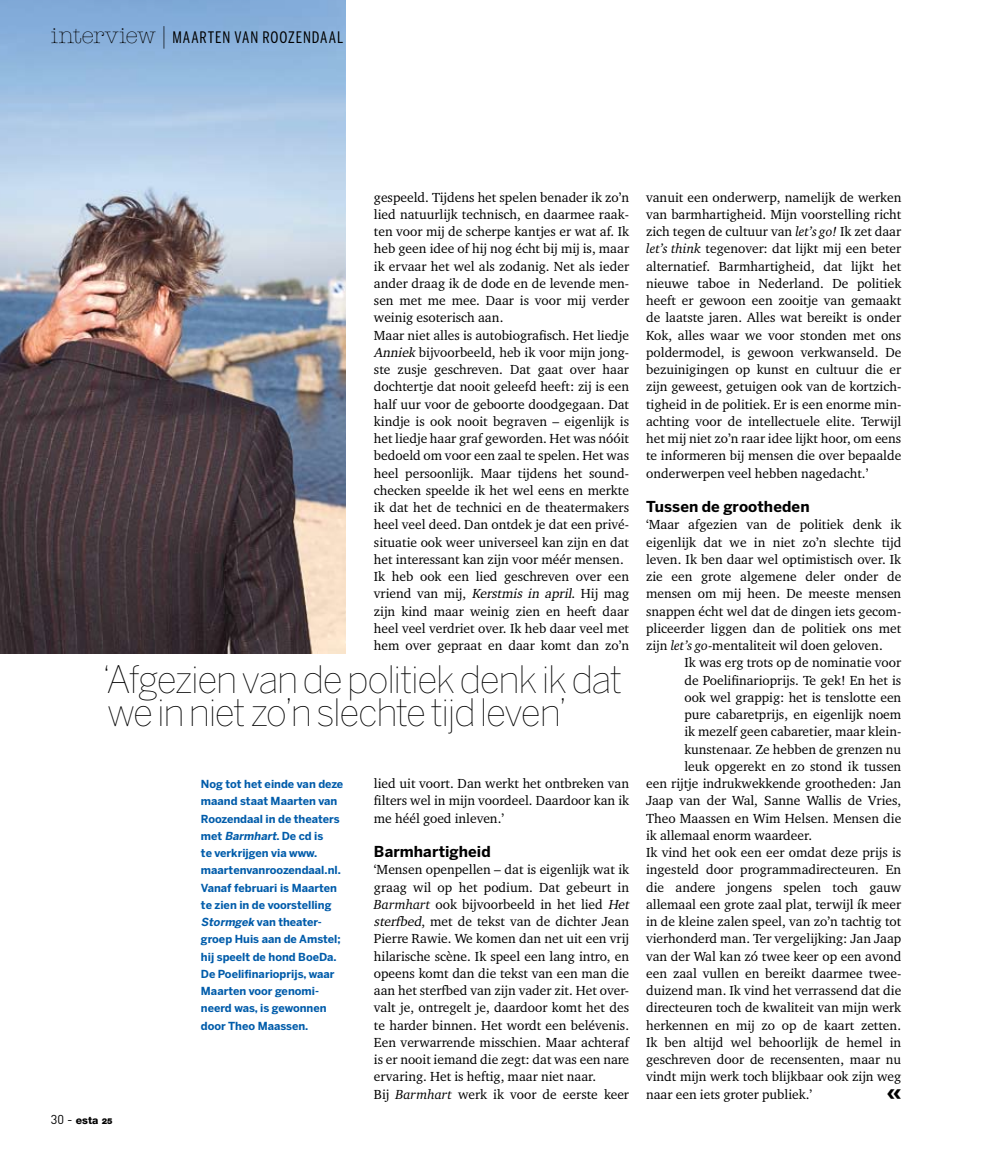
<style>
.page{position:relative;width:992px;height:1162px;background:#fff}
.page>*{position:absolute;margin:0;border:0;box-sizing:border-box;transform-origin:0 0}
.t1{font:100 37.5px/33px "Benton Sans";letter-spacing:-.04em;color:#000}
.t2{font:700 30px "Magneto";color:#000}
.t3{font:15.75px "Benton Sans Comp";letter-spacing:.06em;color:#000}
.t4{font:700 15px "Benton Sans";letter-spacing:.005em;color:#000}
.t5{font:13.5px/17.2px "Charter IT Cby BT";color:#000;text-align:justify}
.t6{font:700 10.95px/17.2px "Benton Sans";color:#005caa}
.t7{font:800 10.5px "Helvetica Neue";color:#000}
.s1{font-family:"American Typewriter";font-weight:300;font-size:22.5px}
.s2{font-style:italic}
.s3{font-family:"DIN";font-weight:400;font-size:12.75px}
.s4{font-weight:900;font-size:8.1px}
.s5{font-family:"Charter ITC";font-style:italic}
</style>
<div class="page">
<img style="left:0;top:0;width:345px;height:653px">
<p class="t3" style="left:51px;top:28px;width:294px"><span class="s1">interview |</span> MAARTEN VAN ROOZENDAAL</p>
<p class="t5" style="left:374px;top:188px;width:257px;text-align:left">gespeeld. Tijdens het spelen benader ik zo’n lied natuurlijk technisch, en daarmee raak&shy;ten voor mij de scherpe kantjes er wat af. Ik heb geen idee of hij nog écht bij mij is, maar ik ervaar het wel als zodanig. Net als ieder ander draag ik de dode en de levende men&shy;sen met me mee. Daar is voor mij verder weinig esoterisch aan.<br>Maar niet alles is autobiografisch. Het liedje <span class="s2">Anniek</span> bijvoorbeeld, heb ik voor mijn jong&shy;ste zusje geschreven. Dat gaat over haar dochtertje dat nooit geleefd heeft: zij is een half uur voor de geboorte doodgegaan. Dat kindje is ook nooit begraven – eigenlijk is het liedje haar graf geworden. Het was nóóit bedoeld om voor een zaal te spelen. Het was heel persoonlijk. Maar tijdens het sound&shy;checken speelde ik het wel eens en merkte ik dat het de technici en de theatermakers heel veel deed. Dan ontdek je dat een privé&shy;situatie ook weer universeel kan zijn en dat het interessant kan zijn voor méér mensen.<br>Ik heb ook een lied geschreven over een vriend van mij, <span class="s2">Kerstmis in april</span>. Hij mag zijn kind maar weinig zien en heeft daar heel veel verdriet over. Ik heb daar veel met hem over gepraat en daar komt dan zo’n</p>
<h1 class="t1" style="left:102px;top:662px;width:522px">‘Afgezien van de politiek denk ik dat we in niet zo’n slechte tijd leven’</h1>
<p class="t7" style="left:51px;top:1114px;width:63px"><span class="s3">30 -</span> esta <span class="s4">25</span></p>
<p class="t6" style="left:201px;top:775px;width:144px">Nog tot het einde van deze maand staat Maarten van<br>Roozendaal in de theaters m e t <span class="s2">Barmhart</span>. D e c d i s<br>te verkrijgen via www. maartenvanroozendaal.nl.<br>Vanaf februari is Maarten te zien in de voorstelling<br><span class="s2">Stormgek</span> van theater&shy;groep Huis aan de Amstel; hij speelt de hond BoeDa.<br>De Poelifinarioprijs, waar<br>Maarten voor genomi&shy;neerd was, is gewonnen door Theo Maassen.</p>
<p class="t5" style="left:374px;top:775px;width:257px">lied uit voort. Dan werkt het ontbreken van filters wel in mijn voordeel. Daardoor kan ik me héél goed inleven.’</p>
<p class="t4" style="left:374px;top:843px;width:118px">Barmhartigheid</p>
<p class="t5" style="left:374px;top:861px;width:259px;text-align:left">‘Mensen openpellen – dat is eigenlijk wat ik graag wil op het podium. Dat gebeurt in <span class="s5">Barmhart</span> ook bijvoorbeeld in het lied <span class="s2">Het sterfbed</span>, met de tekst van de dichter Jean Pierre Rawie. We komen dan net uit een vrij hilarische scène. Ik speel een lang intro, en opeens komt dan die tekst van een man die aan het sterfbed van zijn vader zit. Het over&shy;valt je, ontregelt je, daardoor komt het des te harder binnen. Het wordt een belévenis.<br>Een verwarrende misschien. Maar achteraf is er nooit iemand die zegt: dat was een nare ervaring. Het is heftig, maar niet naar.<br>Bij <span class="s5">Barmhart</span> werk ik voor de eerste keer</p>
<p class="t5" style="left:646px;top:188px;width:257px">vanuit een onderwerp, namelijk de werken van barmhartigheid. Mijn voorstelling richt zich tegen de cultuur van <span class="s5">let’s go!</span> Ik zet daar <span class="s5">let’s think</span> tegenover: dat lijkt mij een beter alternatief. Barmhartigheid, dat lijkt het nieuwe taboe in Nederland. De politiek heeft er gewoon een zooitje van gemaakt de laatste jaren. Alles wat bereikt is onder Kok, alles waar we voor stonden met ons poldermodel, is gewoon verkwanseld. De bezuinigingen op kunst en cultuur die er zijn geweest, getuigen ook van de kortzich&shy;tigheid in de politiek. Er is een enorme min&shy;achting voor de intellectuele elite. Terwijl het mij niet zo’n raar idee lijkt hoor, om eens te informeren bij mensen die over bepaalde onderwerpen veel hebben nagedacht.’</p>
<p class="t4" style="left:646px;top:498px;width:165px">Tussen de grootheden</p>
<p class="t5" style="left:646px;top:516px;width:257px">‘Maar afgezien van de politiek denk ik eigenlijk dat we in niet zo’n slechte tijd leven. Ik ben daar wel optimistisch over. Ik zie een grote algemene deler onder de mensen om mij heen. De meeste mensen snappen écht wel dat de dingen iets gecom&shy;pliceerder liggen dan de politiek ons met zijn <span class="s5">let’s go</span>-mentaliteit wil doen geloven.</p>
<p class="t5" style="left:684px;top:654px;width:218px">Ik was erg trots op de nominatie voor</p>
<p class="t5" style="left:684px;top:671px;width:218px">de Poelifinarioprijs. Te gek! En het is</p>
<p class="t5" style="left:684px;top:688px;width:218px">ook wel grappig: het is tenslotte een</p>
<p class="t5" style="left:684px;top:706px;width:218px">pure cabaretprijs, en eigenlijk noem</p>
<p class="t5" style="left:684px;top:723px;width:218px">ik mezelf geen cabaretier, maar klein-</p>
<p class="t5" style="left:684px;top:740px;width:218px">kunstenaar. Ze hebben de grenzen nu</p>
<p class="t5" style="left:684px;top:757px;width:218px">leuk opgerekt en zo stond ik tussen</p>
<p class="t5" style="left:646px;top:775px;width:257px">een rijtje indrukwekkende grootheden: Jan</p>
<p class="t5" style="left:646px;top:792px;width:257px">Jaap van der Wal, Sanne Wallis de Vries,</p>
<p class="t5" style="left:646px;top:809px;width:257px">Theo Maassen en Wim Helsen. Mensen die</p>
<p class="t5" style="left:646px;top:826px;width:167px">ik allemaal enorm waardeer.</p>
<p class="t5" style="left:646px;top:844px;width:257px">Ik vind het ook een eer omdat deze prijs is</p>
<p class="t5" style="left:646px;top:861px;width:257px">ingesteld door programmadirecteuren. En</p>
<p class="t5" style="left:646px;top:878px;width:257px">die andere jongens spelen toch gauw</p>
<p class="t5" style="left:646px;top:895px;width:257px">allemaal een grote zaal plat, terwijl ík meer</p>
<p class="t5" style="left:646px;top:913px;width:257px">in de kleine zalen speel, van zo’n tachtig tot</p>
<p class="t5" style="left:646px;top:930px;width:257px">vierhonderd man. Ter vergelijking: Jan Jaap</p>
<p class="t5" style="left:646px;top:947px;width:257px">van der Wal kan zó twee keer op een avond</p>
<p class="t5" style="left:646px;top:964px;width:257px">een zaal vullen en bereikt daarmee twee-</p>
<p class="t5" style="left:646px;top:982px;width:257px">duizend man. Ik vind het verrassend dat die</p>
<p class="t5" style="left:646px;top:999px;width:257px">directeuren toch de kwaliteit van mijn werk</p>
<p class="t5" style="left:646px;top:1016px;width:257px">herkennen en mij zo op de kaart zetten.</p>
<p class="t5" style="left:646px;top:1033px;width:257px">Ik ben altijd wel behoorlijk de hemel in</p>
<p class="t5" style="left:646px;top:1051px;width:257px">geschreven door de recensenten, maar nu</p>
<p class="t5" style="left:646px;top:1068px;width:257px">vindt mijn werk toch blijkbaar ook zijn weg</p>
<p class="t5" style="left:646px;top:1085px;width:168px">naar een iets groter publiek.’</p>
<h2 class="t2" style="left:886px;top:1074px;width:18px">«</h2>
</div>
